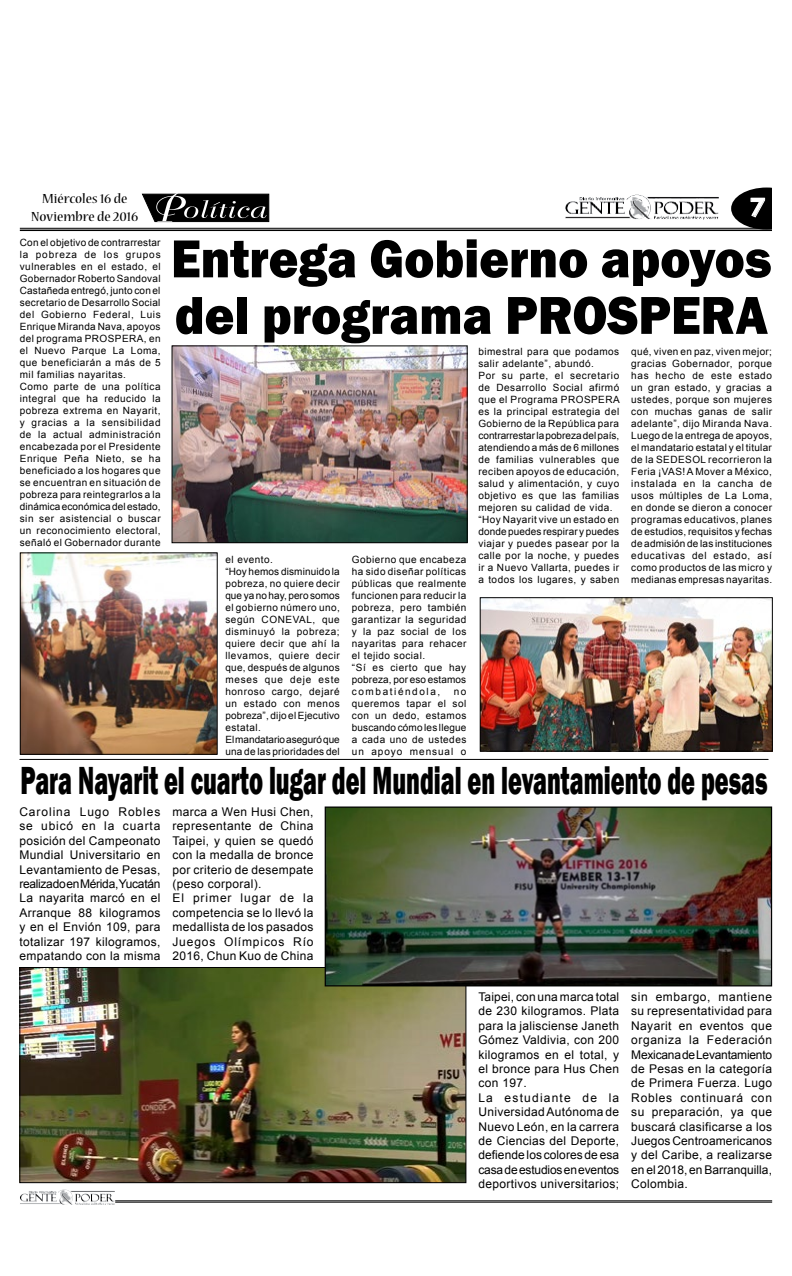
<style>
.page{position:relative;width:792px;height:1276px;background:#fff}
.page>*{position:absolute;margin:0;border:0;box-sizing:border-box;transform-origin:0 0}
.t1{font:800 55.2px/56.5px "Franklin Gothic";color:#000;scale:.92 1}
.t2{font:800 40.3px "Franklin Gothic";color:#000;scale:.59 1}
.t3{font:700 25.2px "Century Gothic";color:#fff;scale:1.14 1}
.t4{font:condensed 14.6px/17.6px "Nueva Std";color:#000;text-align:center;scale:1.32 1}
.t5{font:12px/14.4px "Arial";letter-spacing:.03em;color:#000;text-align:justify}
.t6{font:10px/12px "Arial";letter-spacing:.05em;color:#000}
</style>
<div class="page">
<svg style="left:731px;top:187px;width:41px;height:41px"></svg>
<hr style="left:20px;top:228px;width:752px;height:1px;background:#000">
<hr style="left:20px;top:229px;width:752px;height:2px;background:#000">
<img style="left:626px;top:195px;width:24px;height:20px">
<hr style="left:115px;top:1200px;width:657px;height:1px;background:#000">
<hr style="left:115px;top:1201px;width:657px;height:1px;background:#000">
<img style="left:58px;top:1189px;width:14px;height:13px">
<svg style="left:29px;top:193px;width:241px;height:39px"></svg>
<img style="left:174px;top:347px;width:292px;height:194px">
<div style="left:172px;top:345px;width:296px;height:198px;border:1px solid #000"></div>
<img style="left:482px;top:599px;width:289px;height:150px">
<div style="left:480px;top:597px;width:293px;height:154px;border:1px solid #000"></div>
<hr style="left:20px;top:759px;width:748px;height:1px;background:#000">
<img style="left:21px;top:969px;width:443px;height:212px">
<div style="left:19px;top:967px;width:447px;height:216px;border:1px solid #000"></div>
<img style="left:327px;top:808px;width:443px;height:176px">
<div style="left:325px;top:806px;width:447px;height:180px;border:1px solid #000"></div>
<img style="left:22px;top:554px;width:194px;height:198px">
<div style="left:20px;top:552px;width:198px;height:202px;border:1px solid #000"></div>
<h3 class="t4" style="left:31px;top:191px;width:83px">Miércoles 16 de<br>Noviembre de 2016</h3>
<p class="t6" style="left:20px;top:237px;width:142px">Con el objetivo de contrarrestar la pobreza de los grupos vulnerables en el estado, el<br>Gobernador Roberto Sandoval<br>Castañeda entregó, junto con el secretario de Desarrollo Social del Gobierno Federal, Luis<br>Enrique Miranda Nava, apoyos del programa PROSPERA, en el Nuevo Parque La Loma, que beneficiarán a más de 5 mil familias nayaritas.<br>Como parte de una política integral que ha reducido la pobreza extrema en Nayarit, y gracias a la sensibilidad de la actual administración encabezada por el Presidente<br>Enrique Peña Nieto, se ha beneficiado a los hogares que se encuentran en situación de pobreza para reintegrarlos a la dinámica económica del estado, sin ser asistencial o buscar un reconocimiento electoral, señaló el Gobernador durante</p>
<h3 class="t3" style="left:749px;top:188px;width:16px">7</h3>
<h1 class="t1" style="left:171px;top:230px;width:654px">Entrega Gobierno apoyos del programa PROSPERA</h1>
<p class="t6" style="left:478px;top:345px;width:143px">bimestral para que podamos salir adelante”, abundó.<br>Por su parte, el secretario de Desarrollo Social afirmó que el Programa PROSPERA es la principal estrategia del<br>Gobierno de la República para contrarrestar la pobreza del país, atendiendo a más de 6 millones de familias vulnerables que reciben apoyos de educación, salud y alimentación, y cuyo objetivo es que las familias mejoren su calidad de vida. “Hoy Nayarit vive un estado en donde puedes respirar y puedes viajar y puedes pasear por la calle por la noche, y puedes ir a Nuevo Vallarta, puedes ir a todos los lugares, y saben</p>
<p class="t6" style="left:631px;top:345px;width:142px;text-align:justify">qué, viven en paz, viven mejor; gracias Gobernador, porque has hecho de este estado un gran estado, y gracias a ustedes, porque son mujeres con muchas ganas de salir adelante”, dijo Miranda Nava.<br>Luego de la entrega de apoyos, el mandatario estatal y el titular de la SEDESOL recorrieron la Feria ¡VAS! A Mover a México, instalada en la cancha de usos múltiples de La Loma, en donde se dieron a conocer programas educativos, planes de estudios, requisitos y fechas de admisión de las instituciones educativas del estado, así como productos de las micro y medianas empresas nayaritas.</p>
<p class="t6" style="left:225px;top:553px;width:116px">el evento.<br>“Hoy hemos disminuido la pobreza, no quiere decir que ya no hay, pero somos el gobierno número uno, según CONEVAL, que disminuyó la pobreza; quiere decir que ahí la llevamos, quiere decir que, después de algunos meses que deje este honroso cargo, dejaré un estado con menos pobreza”, dijo el Ejecutivo estatal.<br>El mandatario aseguró que una de las prioridades del</p>
<p class="t6" style="left:352px;top:553px;width:116px">Gobierno que encabeza ha sido diseñar políticas públicas que realmente funcionen para reducir la pobreza, pero también garantizar la seguridad y la paz social de los nayaritas para rehacer el tejido social.<br>“Sí es cierto que hay pobreza, por eso estamos combatiéndola,</p>
<p class="t6" style="left:352px;top:685px;width:116px;text-align:justify;text-indent:102px">no queremos tapar el sol con un dedo, estamos buscando cómo les llegue a cada uno de ustedes un apoyo mensual o</p>
<h2 class="t2" style="left:20px;top:754px;width:1268px">Para Nayarit el cuarto lugar del Mundial en levantamiento de pesas</h2>
<p class="t5" style="left:19px;top:804px;width:143px">Carolina Lugo Robles se ubicó en la cuarta posición del Campeonato Mundial Universitario en Levantamiento de Pesas, realizado en Mérida, Yucatán La nayarita marcó en el Arranque 88 kilogramos y en el Envión 109, para totalizar 197 kilogramos, empatando con la misma</p>
<p class="t5" style="left:172px;top:804px;width:143px;text-align:left">marca a Wen Husi Chen, representante de China<br>Taipei, y quien se quedó con la medalla de bronce por criterio de desempate (peso corporal).<br>El primer lugar de la competencia se lo llevó la medallista de los pasados<br>Juegos Olímpicos Río<br>2016, Chun Kuo de China</p>
<p class="t5" style="left:478px;top:989px;width:142px;text-align:left">Taipei, con una marca total de 230 kilogramos. Plata para la jalisciense Janeth<br>Gómez Valdivia, con 200 kilogramos en el total, y el bronce para Hus Chen con 197.<br>La estudiante de la<br>Universidad Autónoma de<br>Nuevo León, en la carrera de Ciencias del Deporte, defiende los colores de esa casa de estudios en eventos deportivos universitarios;</p>
<p class="t5" style="left:631px;top:989px;width:142px">sin embargo, mantiene su representatividad para Nayarit en eventos que organiza la Federación Mexicana de Levantamiento de Pesas en la categoría de Primera Fuerza. Lugo Robles continuará con su preparación, ya que buscará clasificarse a los Juegos Centroamericanos y del Caribe, a realizarse en el 2018, en Barranquilla, Colombia.</p>
</div>
